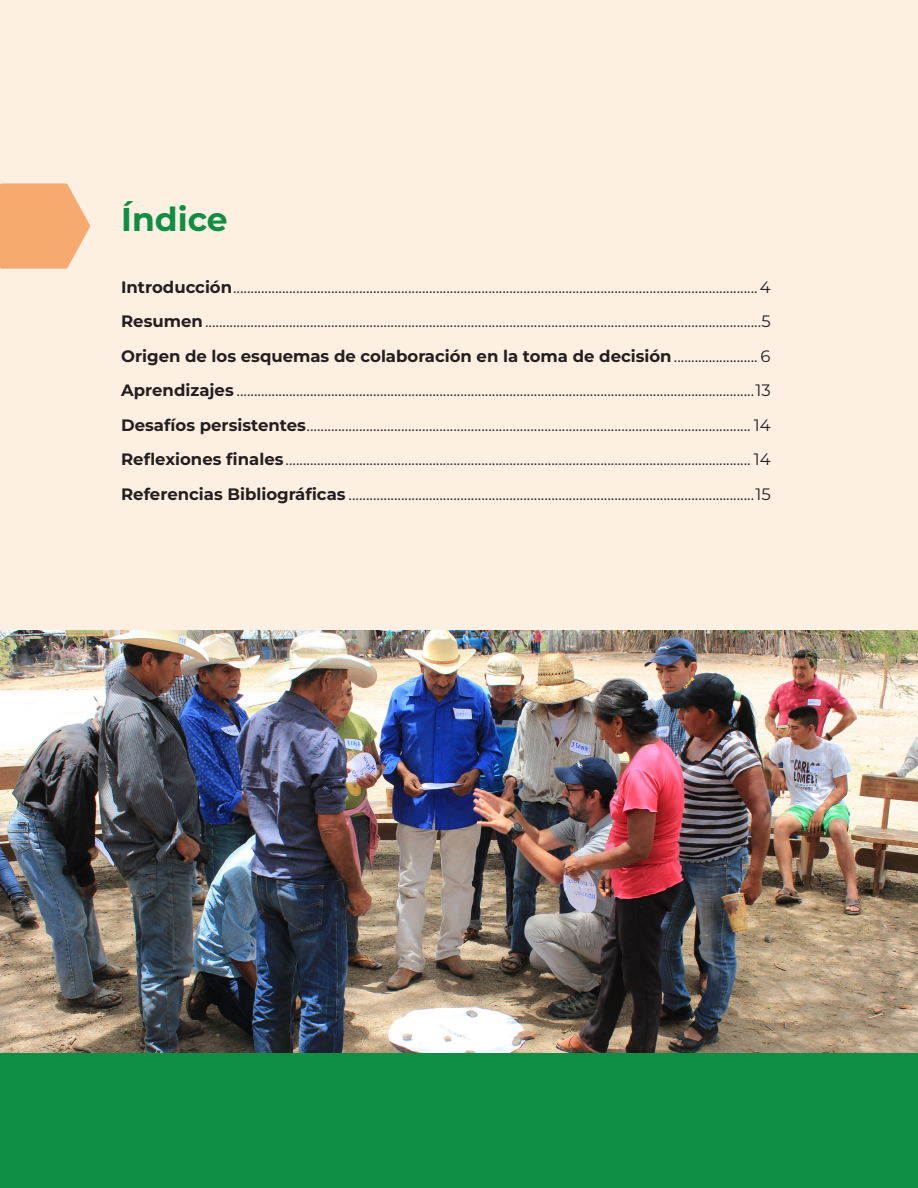
<style>
.page{position:relative;width:918px;height:1188px;background:#fff}
.page>*{position:absolute;margin:0;border:0;box-sizing:border-box;transform-origin:0 0}
.titulo_1_agosto{font:700 33px "Montserrat";color:#0d8e44}
.t1{font:16.5px "Montserrat";color:#231f20}
.t2{font:700 16.5px "Montserrat";color:#231f20}
.s1{font-weight:700}
.s2{font-weight:400}
</style>
<div class="page">
<div style="left:0;top:0;width:917px;height:1127px;background:#fdefe1"></div>
<div style="left:0;top:1050px;width:918px;height:138px;background:#0d8e44"></div>
<svg style="left:0;top:183px;width:90px;height:86px;background:#f7b37f"></svg>
<img style="left:0;top:630px;width:918px;height:422px">
<p class="titulo_1_agosto" style="left:121px;top:197px;width:108px">Índice</p>
<p class="t1" style="left:121px;top:275px;width:651px"><span class="s1">Introducción</span>......................................................................................................................................................4</p>
<p class="t1" style="left:121px;top:310px;width:651px"><span class="s1">Resumen</span>...............................................................................................................................................................5</p>
<p class="t2" style="left:121px;top:345px;width:651px">Origen de los esquemas de colaboración en la toma de decisión<span class="s2">........................ 6</span></p>
<p class="t1" style="left:121px;top:379px;width:651px"><span class="s1">Aprendizajes</span> ....................................................................................................................................................13</p>
<p class="t1" style="left:121px;top:413px;width:651px"><span class="s1">Desafíos persistentes</span>............................................................................................................................... 14</p>
<p class="t1" style="left:121px;top:448px;width:651px"><span class="s1">Reflexiones finales</span>..................................................................................................................................... 14</p>
<p class="t1" style="left:121px;top:482px;width:651px"><span class="s1">Referencias Bibliográficas</span> ....................................................................................................................15</p>
</div>
